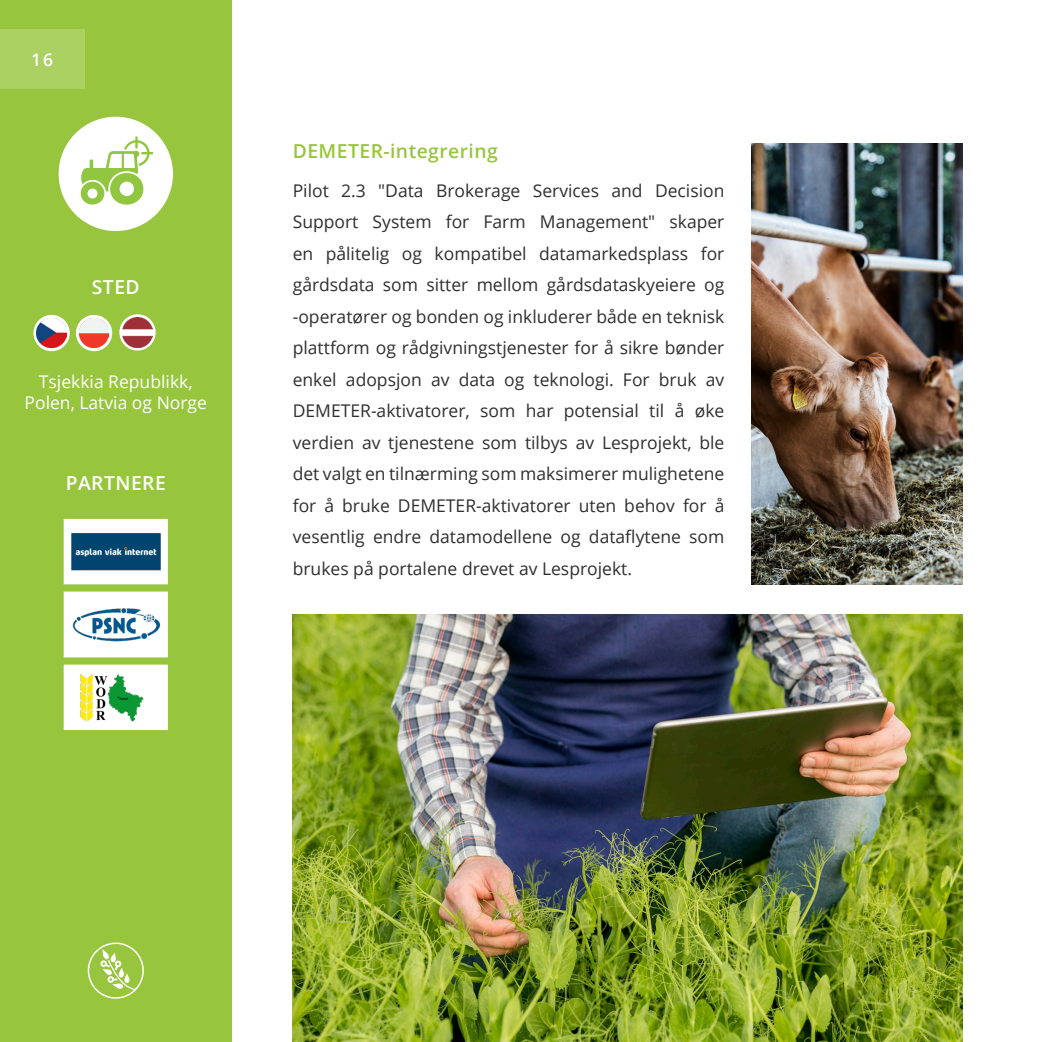
<style>
.page{position:relative;width:1042px;height:1042px;background:#fff}
.page>*{position:absolute;margin:0;border:0;box-sizing:border-box;transform-origin:0 0}
.t1{font:600 19.25px "Open Sans";letter-spacing:.025em;color:#98c53e}
.t2{font:600 19.25px "Open Sans";letter-spacing:.025em;color:#fff}
.t3{font:17.5px/31.5px "Open Sans";color:#2e2f2e;text-align:justify}
.t4{font:17.5px/21px "Open Sans";color:#fff;text-align:center}
.t5{font:600 17.5px "Open Sans";color:#fff}
</style>
<div class="page">
<div style="left:0;top:0;width:231px;height:1042px;background:#97c63e"></div>
<img style="left:72px;top:672px;width:88px;height:50px">
<div style="left:64px;top:664px;width:104px;height:66px;border:7px solid #fff"></div>
<img style="left:72px;top:527px;width:88px;height:49px">
<div style="left:64px;top:519px;width:104px;height:65px;border:7px solid #fff"></div>
<img style="left:72px;top:599px;width:88px;height:50px">
<div style="left:64px;top:591px;width:104px;height:66px;border:7px solid #fff"></div>
<svg style="left:87px;top:942px;width:57px;height:57px"></svg>
<div style="left:59px;top:117px;width:114px;height:114px;background:#fff;border-radius:50%"></div>
<svg style="left:80px;top:136px;width:73px;height:69px"></svg>
<svg style="left:33px;top:315px;width:37px;height:36px"></svg>
<div style="left:76px;top:315px;width:36px;height:36px;background:#fff;border-radius:50%"></div>
<img style="left:37px;top:318px;width:29px;height:30px">
<img style="left:79px;top:318px;width:30px;height:30px">
<svg style="left:119px;top:314px;width:37px;height:36px"></svg>
<img style="left:123px;top:317px;width:29px;height:30px">
<div style="left:0;top:29px;width:84px;height:60px;background:#abd163"></div>
<img style="left:293px;top:614px;width:669px;height:428px">
<img style="left:752px;top:143px;width:210px;height:441px">
<p class="t5" style="left:31px;top:47px;width:23px">16</p>
<p class="t2" style="left:92px;top:273px;width:49px">STED</p>
<p class="t4" style="left:25px;top:371px;width:184px">Tsjekkia Republikk,<br>Polen, Latvia og Norge</p>
<p class="t2" style="left:66px;top:470px;width:101px">PARTNERE</p>
<p class="t1" style="left:293px;top:138px;width:207px">DEMETER-integrering</p>
<p class="t3" style="left:293px;top:174px;width:433px">Pilot 2.3 "Data Brokerage Services and Decision Support System for Farm Management" skaper en pålitelig og kompatibel datamarkedsplass for gårdsdata som sitter mellom gårdsdataskyeiere og -operatører og bonden og inkluderer både en teknisk plattform og rådgivningstjenester for å sikre bønder enkel adopsjon av data og teknologi. For bruk av DEMETER-aktivatorer, som har potensial til å øke verdien av tjenestene som tilbys av Lesprojekt, ble det valgt en tilnærming som maksimerer mulighetene for å bruke DEMETER-aktivatorer uten behov for å vesentlig endre datamodellene og dataflytene som brukes på portalene drevet av Lesprojekt.</p>
</div>
